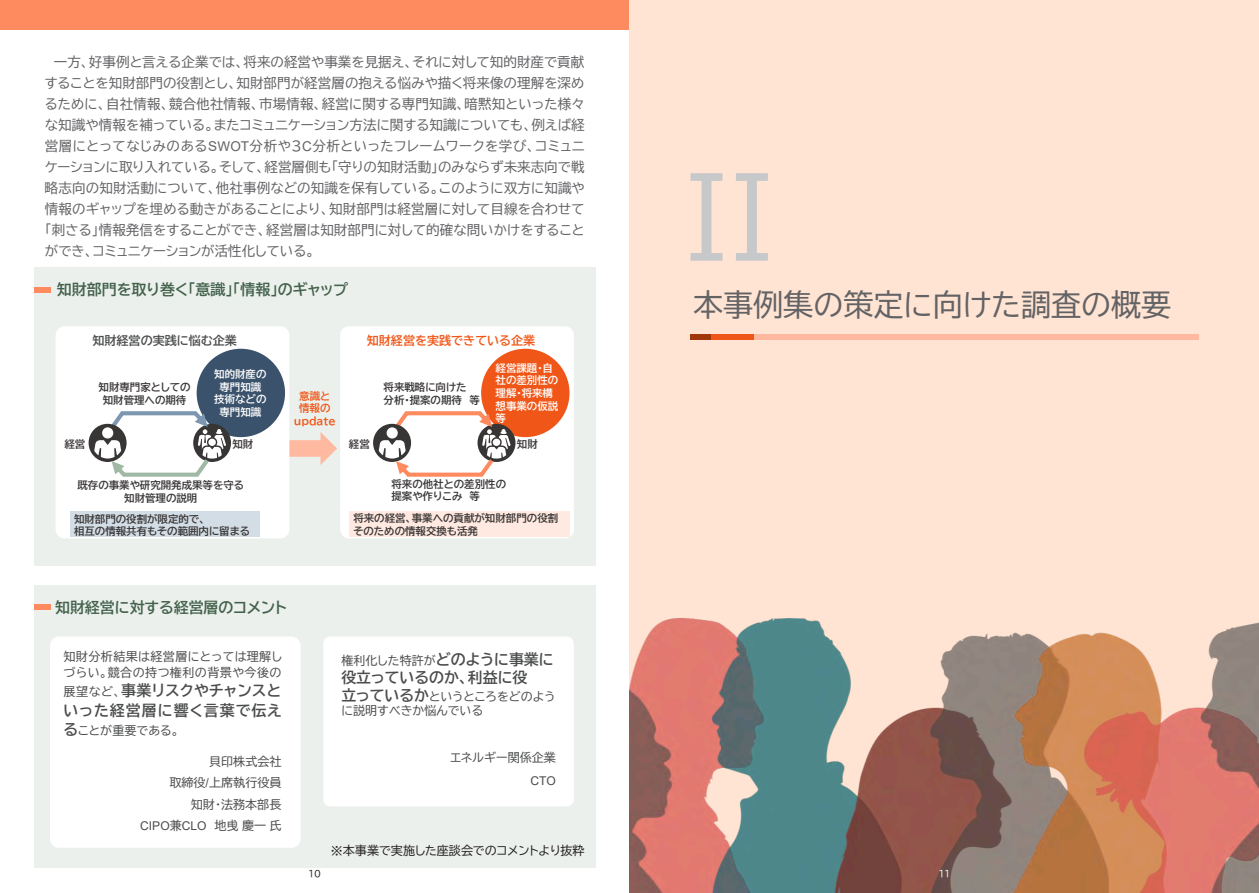
<style>
.page{position:relative;width:1259px;height:893px;background:#fff}
.page>*{position:absolute;margin:0;border:0;box-sizing:border-box;transform-origin:0 0}
.t1{font:108px "BIZ UDP Gothic";color:#c7c8ca}
.t2{font:30px "BIZ UDP Gothic";color:#636366}
.t3{font:15px "BIZ UDP Gothic Bold";color:#43614b}
.t4{font:15px/19.8px "BIZ UDP Gothic Bold";letter-spacing:.06em;color:#4b4c4d}
.t5{font:15px "BIZ UDP Gothic Bold";color:#4b4c4d}
.t6{font:13.5px/21px "BIZ UDP Gothic";color:#636366;text-align:justify}
.t7{font:12px/21.6px "BIZ UDP Gothic";letter-spacing:.005em;color:#4b4c4d;text-align:right}
.t8{font:12px/15.9px "BIZ UDP Gothic";letter-spacing:.03em;color:#4b4c4d}
.t9{font:12px "BIZ UDP Gothic";color:#231f20}
.t10{font:12px "Arial";letter-spacing:-.005em;color:#4b4c4d}
.t11{font:12px "BIZ UDP Gothic Bold";color:#f05617}
.t12{font:12px "BIZ UDP Gothic Bold";color:#4b4c4d}
.t13{font:10.5px/12.6px "BIZ UDP Gothic Bold";color:#383535}
.t14{font:10.5px/12.6px "BIZ UDP Gothic Bold";color:#fff;text-align:center}
.t15{font:10.5px/12.6px "BIZ UDP Gothic Bold";letter-spacing:.005em;color:#f05617;text-align:center}
.t16{font:9px "BIZ UDP Gothic";color:#231f20}
.t17{font:9px "BIZ UDP Gothic";color:#fff}
.s1{font-family:"Arial"}
.s2{font-family:"BIZ UDP Gothic";font-size:12px}
.s3{font-family:"BIZ UDP Gothic Bold";font-size:15px}
.s4{font-family:"BIZ UDP Gothic"}
.s5{font-family:"MS Gothic"}
</style>
<div class="page">
<div style="left:0;top:0;width:629px;height:30px;background:#fe8a5f"></div>
<div style="left:34px;top:585px;width:561px;height:282px;background:#ebf0ec"></div>
<div style="left:50px;top:637px;width:250px;height:211px;background:#fff;border-radius:9px"></div>
<div style="left:323px;top:637px;width:251px;height:169px;background:#fff;border-radius:7px"></div>
<div style="left:34px;top:604px;width:17px;height:5px;background:#fe8a5f"></div>
<div style="left:34px;top:267px;width:561px;height:298px;background:#ebf0ec"></div>
<svg style="left:289px;top:432px;width:48px;height:33px"></svg>
<div style="left:34px;top:287px;width:17px;height:6px;background:#fe8a5f"></div>
<div style="left:56px;top:326px;width:233px;height:212px;background:#fff;border-radius:9px"></div>
<div style="left:197px;top:349px;width:88px;height:88px;background:#3a526b;border-radius:50%"></div>
<svg style="left:89px;top:411px;width:142px;height:66px"></svg>
<div style="left:340px;top:326px;width:234px;height:212px;background:#fff;border-radius:9px"></div>
<div style="left:481px;top:349px;width:88px;height:88px;background:#f05617;border-radius:50%"></div>
<svg style="left:373px;top:411px;width:142px;height:66px"></svg>
<div style="left:70px;top:511px;width:189px;height:25px;background:#d3dde5"></div>
<div style="left:349px;top:511px;width:221px;height:25px;background:#ffe9e0"></div>
<div style="left:629px;top:0;width:630px;height:893px;background:#ffe4d3"></div>
<img style="left:629px;top:618px;width:630px;height:275px">
<div style="left:690px;top:334px;width:508px;height:6px;background:#ffb9a0"></div>
<div style="left:690px;top:334px;width:42px;height:6px;background:#a0370a"></div>
<div style="left:711px;top:334px;width:42px;height:6px;background:#f05617"></div>
<p class="t6" style="left:45px;top:51px;width:541px;text-indent:9px">一方、好事例と言える企業では、将来の経営や事業を見据え、それに対して知的財産で貢献することを知財部門の役割とし、知財部門が経営層の抱える悩みや描く将来像の理解を深めるために、自社情報、競合他社情報、市場情報、経営に関する専門知識、暗黙知といった様々な知識や情報を補っている。またコミュニケーション方法に関する知識についても、例えば経営層にとってなじみのある<span class="s1">SWOT</span>分析や３<span class="s1">C</span>分析といったフレームワークを学び、コミュニケーションに取り入れている。そして、経営層側も「守りの知財活動」のみならず未来志向で戦略志向の知財活動について、他社事例などの知識を保有している。このように双方に知識や情報のギャップを埋める動きがあることにより、知財部門は経営層に対して目線を合わせて「刺さる」情報発信をすることができ、経営層は知財部門に対して的確な問いかけをすることができ、コミュニケーションが活性化している。</p>
<p class="t3" style="left:57px;top:282px;width:293px">知財部門を取り巻く「意識」「情報」のギャップ</p>
<p class="t12" style="left:92px;top:334px;width:146px">知財経営の実践に悩む企業</p>
<p class="t14" style="left:214px;top:368px;width:54px">知的財産の専門知識技術などの専門知識</p>
<p class="t11" style="left:367px;top:334px;width:170px">知財経営を実践できている企業</p>
<p class="t14" style="left:495px;top:362px;width:64px;text-align:left">経営課題・自社の差別性の理解・将来構想事業の仮説等</p>
<p class="t13" style="left:383px;top:381px;width:98px">将来戦略に向けた分析・提案の期待 等</p>
<p class="t13" style="left:99px;top:381px;width:93px;text-align:center">知財専門家としての知財管理への期待</p>
<p class="t15" style="left:294px;top:389px;width:43px">意識と情報のupdate</p>
<p class="t13" style="left:64px;top:437px;width:22px">経営</p>
<p class="t13" style="left:232px;top:437px;width:22px">知財</p>
<p class="t13" style="left:77px;top:479px;width:168px;text-align:center">既存の事業や研究開発成果等を守る知財管理の説明</p>
<p class="t13" style="left:349px;top:437px;width:22px">経営</p>
<p class="t13" style="left:517px;top:437px;width:22px">知財</p>
<p class="t13" style="left:391px;top:477px;width:116px">将来の他社との差別性の提案や作りこみ 等</p>
<p class="t13" style="left:74px;top:512px;width:178px">知財部門の役割が限定的で、<br>相互の情報共有もその範囲内に留まる</p>
<p class="t13" style="left:353px;top:512px;width:206px">将来の経営、事業への貢献が知財部門の役割そのための情報交換も活発</p>
<p class="t3" style="left:55px;top:600px;width:233px">知財経営に対する経営層のコメント</p>
<p class="t8" style="left:64px;top:649px;width:220px">知財分析結果は経営層にとっては理解しづらい。競合の持つ権利の背景や今後の</p>
<p class="t4" style="left:64px;top:680px;width:219px"><span class="s2">展望など、</span>事業リスクやチャンスといった経営層に響く言葉で伝え</p>
<p class="t7" style="left:64px;top:720px;width:117px"><span class="s3">る</span>ことが重要である。</p>
<p class="t7" style="left:169px;top:750px;width:114px">貝印株式会社<br>取締役<span class="s1">/</span>上席執行役員知財・法務本部長</p>
<p class="t10" style="left:140px;top:818px;width:143px">CIPO<span class="s4">兼</span>CLO <span class="s4">地曵慶一氏</span></p>
<p class="t7" style="left:341px;top:650px;width:214px">権利化した特許が<span class="s3">どのように事業に</span></p>
<p class="t5" style="left:341px;top:670px;width:188px">役立っているのか、利益に役</p>
<p class="t7" style="left:341px;top:689px;width:215px;line-height:14.1px;text-align:left"><span class="s3">立っているか</span>というところをどのように説明すべきか悩んでいる</p>
<p class="t7" style="left:450px;top:746px;width:107px">エネルギー関係企業</p>
<p class="t10" style="left:530px;top:773px;width:27px">CTO</p>
<p class="t16" style="left:308px;top:869px;width:14px">10</p>
<p class="t9" style="left:331px;top:844px;width:255px"><span class="s5">※</span>本事業で実施した座談会でのコメントより抜粋</p>
<h1 class="t1" style="left:684px;top:163px;width:92px">II</h1>
<h2 class="t2" style="left:693px;top:290px;width:479px">本事例集の策定に向けた調査の概要</h2>
<p class="t17" style="left:939px;top:869px;width:13px">11</p>
</div>
